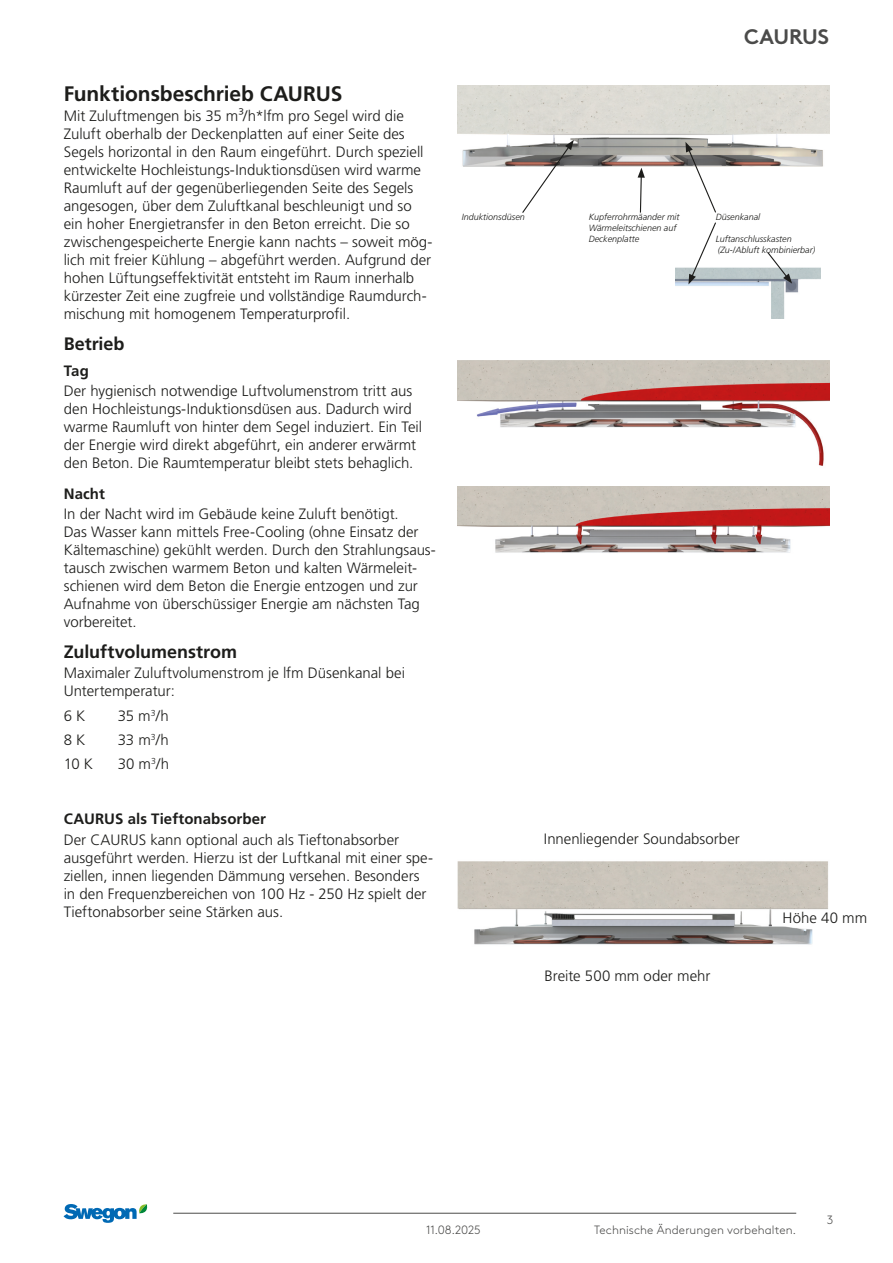
<style>
.page{position:relative;width:893px;height:1263px;background:#fff}
.page>*{position:absolute;margin:0;border:0;box-sizing:border-box;transform-origin:0 0}
.t1{font:700 21px "Frutiger LT Pro";letter-spacing:-.005em;color:#1d1d1b}
.t2{font:700 21px "Swegon Brown";color:#4b4b4a}
.t3{font:700 18px "Frutiger LT Pro";color:#1d1d1b}
.t4{font:300 15px/18px "Frutiger LT Pro";color:#1d1d1b}
.t5{font:700 15px "Frutiger LT Pro";letter-spacing:.005em;color:#1d1d1b}
.t6{font:300 12px "Swegon Brown";letter-spacing:.01em;color:#4b4b4a}
.t7{font:italic 300 9px/10.8px "Frutiger LT Pro";color:#1d1d1b}
</style>
<div class="page">
<hr style="left:173px;top:1213px;width:623px;height:1px;background:#4b4b4a">
<svg style="left:64px;top:1204px;width:84px;height:19px"></svg>
<img style="left:457px;top:85px;width:372px;height:93px">
<svg style="left:521px;top:140px;width:53px;height:73px"></svg>
<svg style="left:685px;top:142px;width:32px;height:71px"></svg>
<svg style="left:638px;top:168px;width:7px;height:45px"></svg>
<img style="left:675px;top:267px;width:146px;height:51px">
<svg style="left:688px;top:222px;width:29px;height:62px"></svg>
<svg style="left:766px;top:252px;width:26px;height:32px"></svg>
<img style="left:457px;top:360px;width:372px;height:106px">
<img style="left:457px;top:486px;width:372px;height:67px">
<img style="left:457px;top:861px;width:371px;height:84px">
<h1 class="t1" style="left:64px;top:81px;width:280px">Funktionsbeschrieb CAURUS</h1>
<p class="t4" style="left:64px;top:107px;width:370px">Mit Zuluftmengen bis 35 m³/h*lfm pro Segel wird die Zuluft oberhalb der Deckenplatten auf einer Seite des Segels horizontal in den Raum eingeführt. Durch speziell entwickelte Hochleistungs-Induktionsdüsen wird warme Raumluft auf der gegenüberliegenden Seite des Segels angesogen, über dem Zuluftkanal beschleunigt und so ein hoher Energietransfer in den Beton erreicht. Die so zwischengespeicherte Energie kann nachts – soweit mög&shy;lich mit freier Kühlung – abgeführt werden. Aufgrund der hohen Lüftungseffektivität entsteht im Raum innerhalb kürzester Zeit eine zugfreie und vollständige Raumdurch&shy;mischung mit homogenem Temperaturprofil.</p>
<p class="t3" style="left:64px;top:333px;width:62px">Betrieb</p>
<p class="t5" style="left:64px;top:362px;width:27px">Tag</p>
<p class="t4" style="left:64px;top:382px;width:360px">Der hygienisch notwendige Luftvolumenstrom tritt aus den Hochleistungs-Induktionsdüsen aus. Dadurch wird warme Raumluft von hinter dem Segel induziert. Ein Teil der Energie wird direkt abgeführt, ein anderer erwärmt den Beton. Die Raumtemperatur bleibt stets behaglich.</p>
<p class="t5" style="left:64px;top:485px;width:43px">Nacht</p>
<p class="t4" style="left:64px;top:505px;width:374px">In der Nacht wird im Gebäude keine Zuluft benötigt.<br>Das Wasser kann mittels Free-Cooling (ohne Einsatz der Kältemaschine) gekühlt werden. Durch den Strahlungsaus&shy;tausch zwischen warmem Beton und kalten Wärmeleit&shy;schienen wird dem Beton die Energie entzogen und zur Aufnahme von überschüssiger Energie am nächsten Tag vorbereitet.</p>
<p class="t3" style="left:64px;top:641px;width:175px">Zuluftvolumenstrom</p>
<p class="t4" style="left:64px;top:664px;width:343px">Maximaler Zuluftvolumenstrom je lfm Düsenkanal bei<br>Untertemperatur:</p>
<p class="t4" style="left:64px;top:706px;width:23px">6 K</p>
<p class="t4" style="left:118px;top:706px;width:53px">35 m<sup>3</sup>/h</p>
<p class="t4" style="left:64px;top:731px;width:23px">8 K</p>
<p class="t4" style="left:118px;top:731px;width:53px">33 m<sup>3</sup>/h</p>
<p class="t4" style="left:64px;top:755px;width:31px">10 K</p>
<p class="t4" style="left:118px;top:755px;width:53px">30 m<sup>3</sup>/h</p>
<p class="t5" style="left:64px;top:810px;width:204px">CAURUS als Tieftonabsorber</p>
<p class="t4" style="left:64px;top:830px;width:371px">Der CAURUS kann optional auch als Tieftonabsorber ausgeführt werden. Hierzu ist der Luftkanal mit einer spe&shy;ziellen, innen liegenden Dämmung versehen. Besonders in den Frequenzbereichen von 100 Hz - 250 Hz spielt der Tieftonabsorber seine Stärken aus.</p>
<h1 class="t2" style="left:744px;top:20px;width:87px">CAURUS</h1>
<p class="t7" style="left:462px;top:212px;width:65px">Induktionsdüsen</p>
<p class="t7" style="left:589px;top:212px;width:92px">Kupferrohrmäander mit<br>Wärmeleitschienen auf<br>Deckenplatte</p>
<p class="t7" style="left:716px;top:212px;width:46px">Düsenkanal</p>
<p class="t7" style="left:716px;top:233px;width:101px">Luftanschlusskasten (Zu-/Abluft kombinierbar)</p>
<p class="t4" style="left:544px;top:830px;width:197px">Innenliegender Soundabsorber</p>
<p class="t4" style="left:544px;top:967px;width:167px">Breite 500 mm oder mehr</p>
<p class="t4" style="left:783px;top:909px;width:86px">Höhe 40 mm</p>
<p class="t6" style="left:426px;top:1221px;width:56px">11.08.2025</p>
<p class="t6" style="left:594px;top:1221px;width:204px">Technische Änderungen vorbehalten.</p>
<p class="t6" style="left:827px;top:1211px;width:8px">3</p>
</div>
